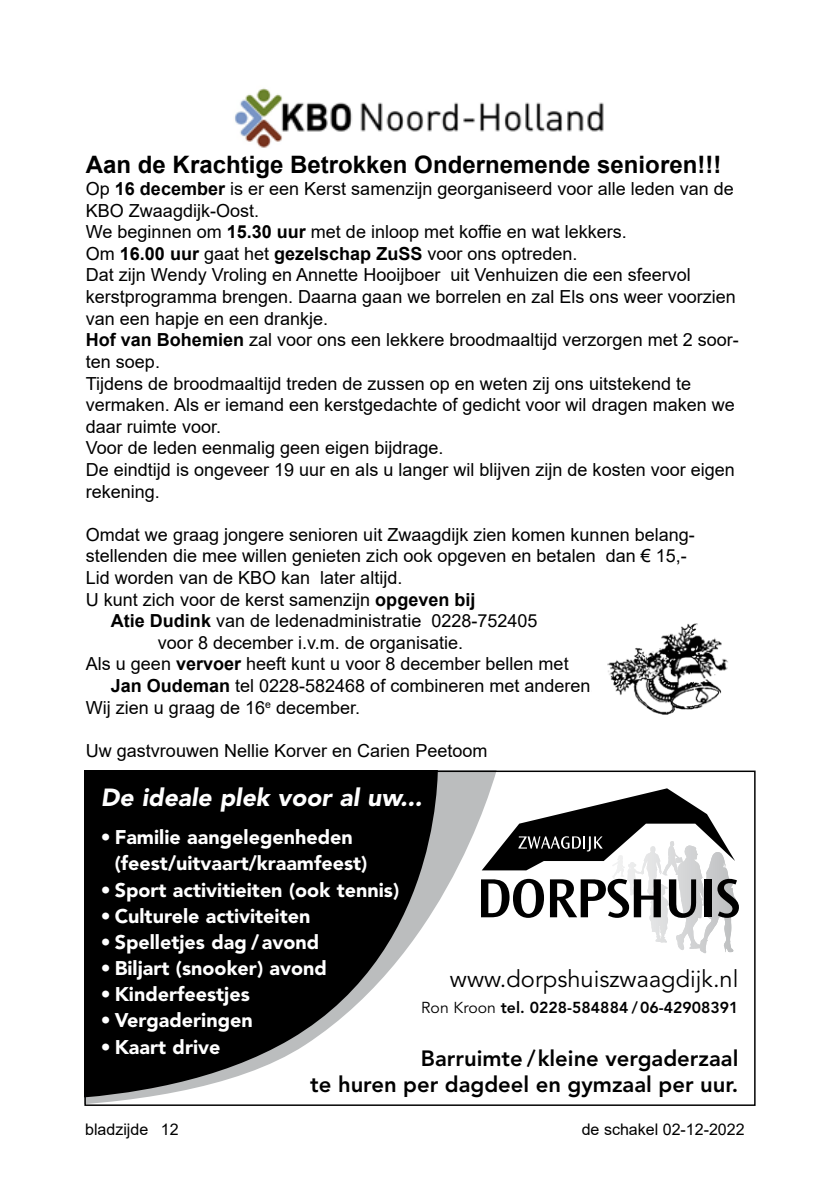
<style>
.page{position:relative;width:840px;height:1191px;background:#fff}
.page>*{position:absolute;margin:0;border:0;box-sizing:border-box;transform-origin:0 0}
.t1{font:italic 900 24.6px "Avenir";color:#fff}
.t2{font:700 24px "Arial";color:#000}
.t3{font:23.6px "Avenir";color:#000}
.t4{font:800 22px/26.4px "Avenir";color:#000;text-align:right}
.t5{font:900 19.8px/26.2px "Avenir";color:#fff}
.t6{font:18px/21.6px "Arial";color:#000}
.t7{font:16px "Arial";color:#000}
.t8{font:800 15.8px "Avenir";color:#000}
.s1{font-weight:700}
.s2{font-weight:400}
</style>
<div class="page">
<svg style="left:448px;top:772px;width:51px;height:113px;fill:#bbbdbe"></svg>
<svg style="left:86px;top:772px;width:362px;height:332px;fill:#000"></svg>
<svg style="left:480px;top:879px;width:63px;height:39px"></svg>
<svg style="left:549px;top:879px;width:111px;height:39px"></svg>
<svg style="left:668px;top:879px;width:28px;height:39px"></svg>
<div style="left:703px;top:879px;width:8px;height:38px;background:#000"></div>
<svg style="left:717px;top:879px;width:21px;height:39px"></svg>
<svg style="left:481px;top:788px;width:253px;height:82px"></svg>
<img style="left:234px;top:88px;width:370px;height:60px">
<img style="left:607px;top:623px;width:121px;height:92px">
<h2 class="t2" style="left:86px;top:149px;width:636px">Aan de Krachtige Betrokken Ondernemende senioren!!!</h2>
<p class="t6" style="left:86px;top:178px;width:654px">Op <span class="s1">16 december</span> is er een Kerst samenzijn georganiseerd voor alle leden van de KBO Zwaagdijk-Oost.<br>We beginnen om <span class="s1">15.30 uur</span> met de inloop met koffie en wat lekkers.<br>Om <span class="s1">16.00 uur</span> gaat het <span class="s1">gezelschap ZuSS</span> voor ons optreden.<br>Dat zijn Wendy Vroling en Annette Hooijboer uit Venhuizen die een sfeervol kerstprogramma brengen. Daarna gaan we borrelen en zal Els ons weer voorzien van een hapje en een drankje.<br><span class="s1">Hof van Bohemien</span> zal voor ons een lekkere broodmaaltijd verzorgen met 2 soor&shy;ten soep.<br>Tijdens de broodmaaltijd treden de zussen op en weten zij ons uitstekend te vermaken. Als er iemand een kerstgedachte of gedicht voor wil dragen maken we daar ruimte voor.<br>Voor de leden eenmalig geen eigen bijdrage.<br>De eindtijd is ongeveer 19 uur en als u langer wil blijven zijn de kosten voor eigen rekening.</p>
<p class="t6" style="left:86px;top:523px;width:610px">Omdat we graag jongere senioren uit Zwaagdijk zien komen kunnen belang-</p>
<p class="t6" style="left:86px;top:545px;width:602px">stellenden die mee willen genieten zich ook opgeven en betalen dan € 15,-</p>
<p class="t6" style="left:86px;top:567px;width:318px">Lid worden van de KBO kan later altijd.</p>
<p class="t6" style="left:86px;top:588px;width:391px">U kunt zich voor de kerst samenzijn <span class="s1">opgeven bij</span></p>
<p class="t6" style="left:111px;top:610px;width:428px"><span class="s1">Atie Dudink</span> van de ledenadministratie 0228-752405</p>
<p class="t6" style="left:158px;top:631px;width:306px">voor 8 december i.v.m. de organisatie.</p>
<p class="t6" style="left:86px;top:653px;width:484px">Als u geen <span class="s1">vervoer</span> heeft kunt u voor 8 december bellen met</p>
<p class="t6" style="left:111px;top:675px;width:486px"><span class="s1">Jan Oudeman</span> tel 0228-582468 of combineren met anderen.</p>
<p class="t6" style="left:86px;top:696px;width:275px">Wij zien u graag de 16<sup>e</sup> december.</p>
<p class="t6" style="left:86px;top:739px;width:403px">Uw gastvrouwen Nellie Korver en Carien Peetoom</p>
<h1 class="t1" style="left:101px;top:783px;width:322px">De ideale plek voor al uw...</h1>
<p class="t5" style="left:115px;top:824px;width:254px;text-indent:-14px">• Familie aangelegenheden (feest/uitvaart/kraamfeest)</p>
<p class="t5" style="left:101px;top:876px;width:300px">• Sport activitieiten (ook tennis)</p>
<p class="t5" style="left:101px;top:902px;width:211px">• Culturele activiteiten</p>
<p class="t5" style="left:101px;top:928px;width:220px">• Spelletjes dag /avond</p>
<p class="t5" style="left:101px;top:955px;width:227px">• Biljart (snooker) avond</p>
<p class="t5" style="left:101px;top:981px;width:150px">• Kinderfeestjes</p>
<p class="t5" style="left:101px;top:1007px;width:153px">• Vergaderingen</p>
<p class="t5" style="left:101px;top:1033px;width:121px">• Kaart drive</p>
<h3 class="t3" style="left:449px;top:965px;width:290px">www.dorpshuiszwaagdijk.nl</h3>
<p class="t8" style="left:421px;top:998px;width:318px"><span class="s2">Ron Kroon</span> tel. 0228-584884 / 06-42908391</p>
<p class="t4" style="left:310px;top:1045px;width:429px">Barruimte / kleine vergaderzaal<br>te huren per dagdeel en gymzaal per uur.</p>
<p class="t7" style="left:85px;top:1118px;width:95px">bladzijde 12</p>
<p class="t7" style="left:581px;top:1118px;width:164px">de schakel 02-12-2022</p>
</div>
